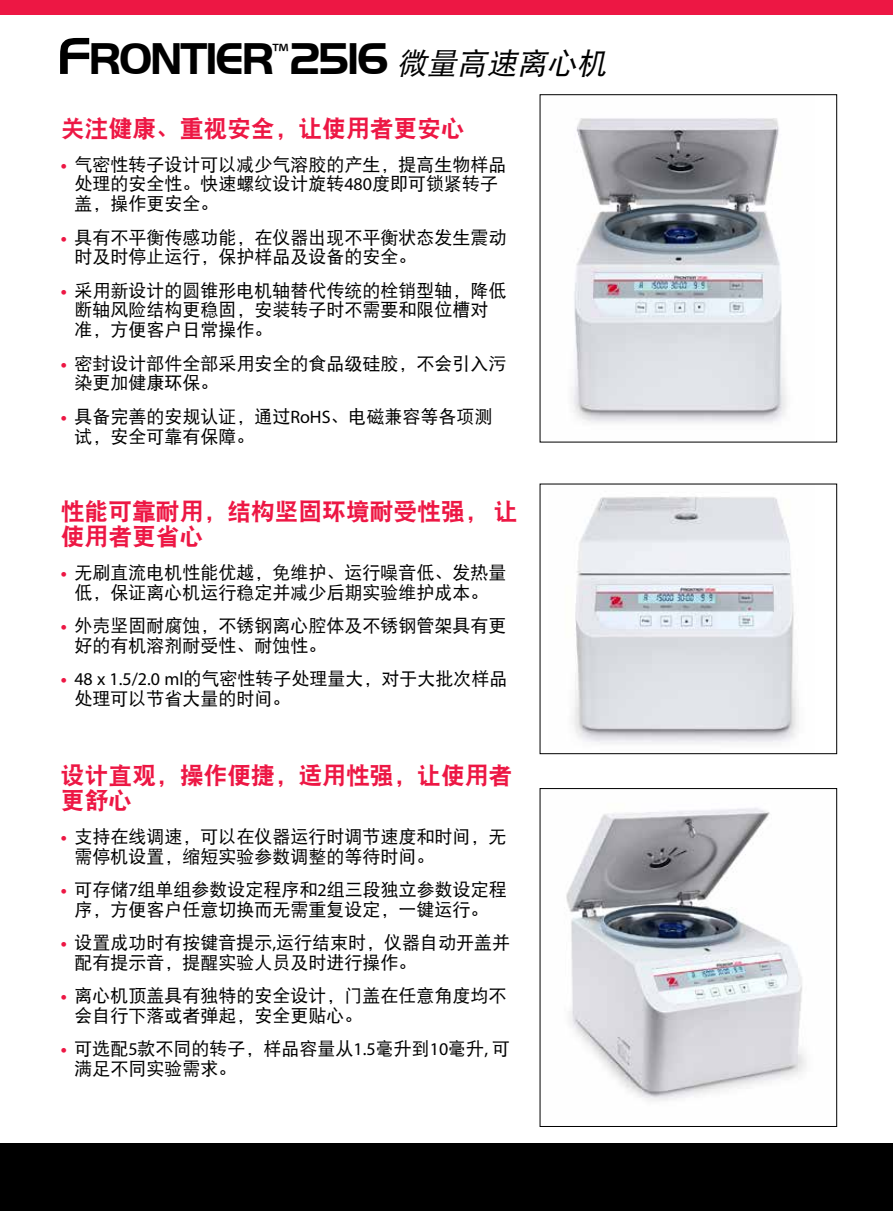
<style>
.page{position:relative;width:893px;height:1212px;background:#fff}
.page>*{position:absolute;margin:0;border:0;box-sizing:border-box;transform-origin:0 0}
.t1{font:700 45.9px "Handel Got D";letter-spacing:-.05em;color:#000}
.t2{font:24px/25.8px "DFP Hei W9";letter-spacing:-.01em;color:#ed1744}
.t3{font:18px/19.8px "DFP Hei W5";color:#000}
.s1{font-size:54px}
.s2{font-family:"DFP Hei W5";font-weight:400;font-style:italic;font-size:30px}
.s3{font-family:"Myriad Pro";font-weight:700;color:#ed1744}
.s4{font-family:"Myriad Pro"}
</style>
<div class="page">
<div style="left:0;top:0;width:893px;height:15px;background:#ed1744"></div>
<div style="left:0;top:1143px;width:893px;height:68px;background:#000"></div>
<img style="left:573px;top:118px;width:214px;height:305px">
<img style="left:573px;top:496px;width:225px;height:248px">
<div style="left:540px;top:484px;width:297px;height:270px;border:1px solid #000"></div>
<img style="left:566px;top:807px;width:240px;height:294px">
<div style="left:540px;top:788px;width:297px;height:339px;border:1px solid #000"></div>
<h1 class="t1" style="left:57px;top:33px;width:558px"><span class="s1">F</span>RONTIER<sup>™</sup>2516 <span class="s2">微量高速离心机</span></h1>
<h2 class="t2" style="left:61px;top:115px;width:406px">关注健康、重视安全，让使用者更安心</h2>
<p class="t3" style="left:74px;top:154px;width:433px;text-indent:-14px"><span class="s3">•</span> 气密性转子设计可以减少气溶胶的产生，提高生物样品处理的安全性。快速螺纹设计旋转<span class="s4">480</span>度即可锁紧转子盖，操作更安全。</p>
<p class="t3" style="left:74px;top:227px;width:433px;text-indent:-14px"><span class="s3">•</span> 具有不平衡传感功能，在仪器出现不平衡状态发生震动时及时停止运行，保护样品及设备的安全。</p>
<p class="t3" style="left:74px;top:280px;width:433px;text-indent:-14px"><span class="s3">•</span> 采用新设计的圆锥形电机轴替代传统的栓销型轴，降低断轴风险结构更稳固，安装转子时不需要和限位槽对准，方便客户日常操作。</p>
<p class="t3" style="left:74px;top:353px;width:433px;text-indent:-14px"><span class="s3">•</span> 密封设计部件全部采用安全的食品级硅胶，不会引入污染更加健康环保。</p>
<p class="t3" style="left:74px;top:406px;width:420px;text-indent:-14px"><span class="s3">•</span> 具备完善的安规认证，通过<span class="s4">RoHS</span>、电磁兼容等各项测试，安全可靠有保障。</p>
<h2 class="t2" style="left:61px;top:498px;width:458px">性能可靠耐用，结构坚固环境耐受性强，让使用者更省心</h2>
<p class="t3" style="left:61px;top:562px;width:447px;text-align:center"><span class="s3">•</span> 无刷直流电机性能优越，免维护、运行噪音低、发热量低，保证离心机运行稳定并减少后期实验维护成本。</p>
<p class="t3" style="left:74px;top:615px;width:433px;text-indent:-14px"><span class="s3">•</span> 外壳坚固耐腐蚀，不锈钢离心腔体及不锈钢管架具有更好的有机溶剂耐受性、耐蚀性。</p>
<p class="t3" style="left:74px;top:668px;width:435px;text-indent:-14px"><span class="s3">•</span> <span class="s4">48 x 1.5/2.0 ml</span>的气密性转子处理量大，对于大批次样品处理可以节省大量的时间。</p>
<h2 class="t2" style="left:61px;top:762px;width:453px">设计直观，操作便捷，适用性强，让使用者更舒心</h2>
<p class="t3" style="left:74px;top:826px;width:433px;text-indent:-14px"><span class="s3">•</span> 支持在线调速，可以在仪器运行时调节速度和时间，无需停机设置，缩短实验参数调整的等待时间。</p>
<p class="t3" style="left:61px;top:879px;width:447px;text-align:center"><span class="s3">•</span> 可存储<span class="s4">7</span>组单组参数设定程序和<span class="s4">2</span>组三段独立参数设定程序，方便客户任意切换而无需重复设定，一键运行。</p>
<p class="t3" style="left:74px;top:932px;width:437px;text-indent:-14px"><span class="s3">•</span> 设置成功时有按键音提示<span class="s4">,</span>运行结束时，仪器自动开盖并配有提示音，提醒实验人员及时进行操作。</p>
<p class="t3" style="left:74px;top:985px;width:433px;text-indent:-14px"><span class="s3">•</span> 离心机顶盖具有独特的安全设计，门盖在任意角度均不会自行下落或者弹起，安全更贴心。</p>
<p class="t3" style="left:74px;top:1038px;width:437px;text-indent:-14px"><span class="s3">•</span> 可选配<span class="s4">5</span>款不同的转子，样品容量从<span class="s4">1.5</span>毫升到<span class="s4">10</span>毫升<span class="s4">,</span> 可满足不同实验需求。</p>
</div>
